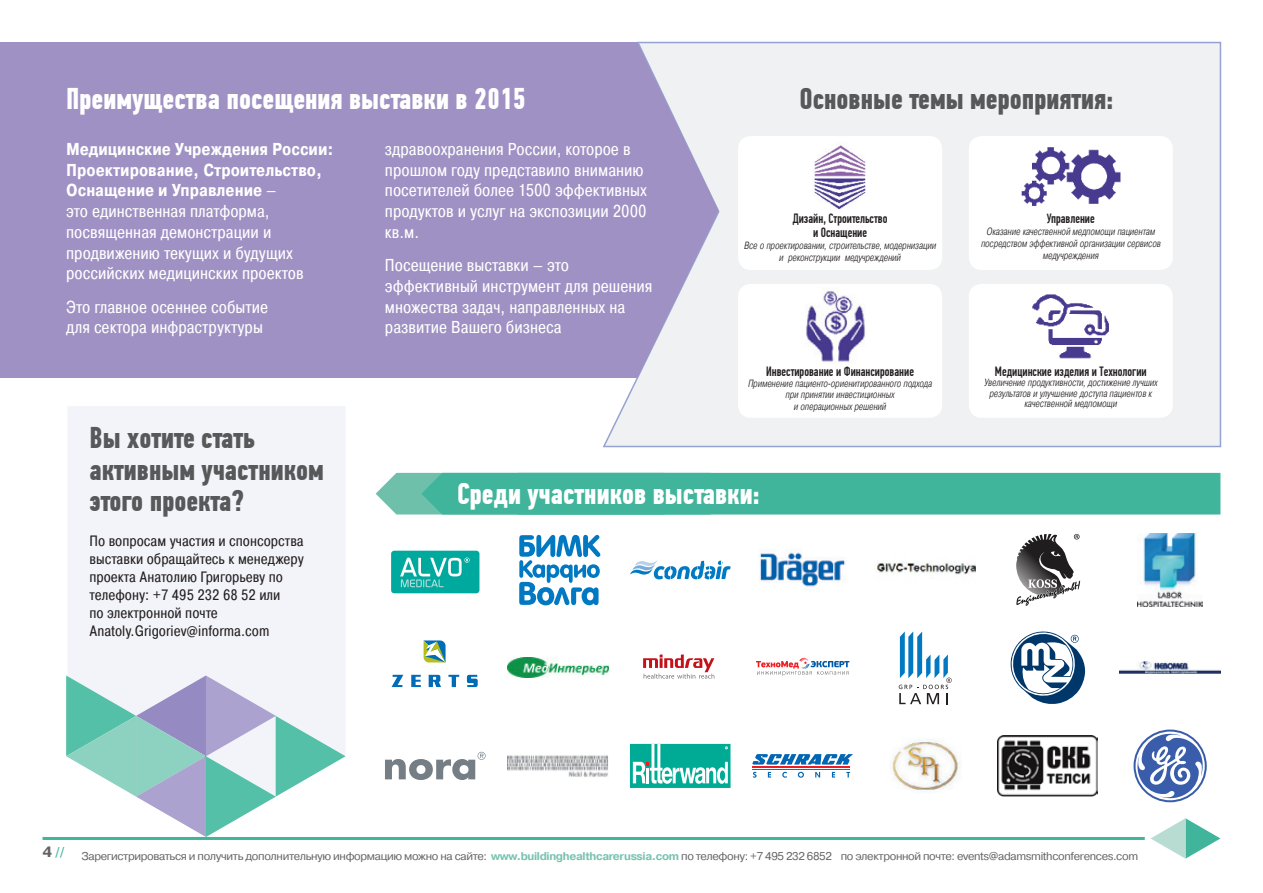
<style>
.page{position:relative;width:1263px;height:893px;background:#fff}
.page>*{position:absolute;margin:0;border:0;box-sizing:border-box;transform-origin:0 0}
.t1{font:700 30px/31.5px "PF Din Text Comp Pro";color:#57585a}
.t2{font:700 30px "PF Din Text Comp Pro";color:#fff}
.t3{font:17.25px/20.7px "Pragmatica Cond";color:#fff}
.t4{font:15px/18px "Pragmatica Cond";color:#231f20}
.t5{font:500 13.5px/13.5px "PF Din Text Comp Pro";color:#231f20;text-align:center;scale:.92 1}
.t6{font:11.25px "Pragmatica";letter-spacing:-.03em;color:#636366}
.t7{font:italic 300 10.5px/12px "Pragmatica Cond";color:#231f20;text-align:center;scale:.92 1}
.s1{font-weight:700}
.s2{font-weight:700;color:#79c3b0}
</style>
<div class="page">
<hr style="left:43px;top:837px;width:1102px;height:3px;background:#40b59b">
<svg style="left:1151px;top:818px;width:69px;height:41px"></svg>
<div style="left:0;top:43px;width:637px;height:335px;background:#9f91c3"></div>
<div style="left:68px;top:406px;width:277px;height:269px;background:#f3f4f9"></div>
<div style="left:376px;top:473px;width:844px;height:41px;background:#40b59b"></div>
<svg style="left:66px;top:675px;width:280px;height:162px"></svg>
<div style="left:391px;top:551px;width:88px;height:42px;background:#00a99d;border-radius:3px"></div>
<svg style="left:400px;top:557px;width:70px;height:30px"></svg>
<svg style="left:385px;top:752px;width:101px;height:28px"></svg>
<svg style="left:424px;top:640px;width:21px;height:22px"></svg>
<svg style="left:391px;top:675px;width:87px;height:12px"></svg>
<svg style="left:519px;top:535px;width:81px;height:70px"></svg>
<img style="left:507px;top:755px;width:101px;height:22px">
<img style="left:507px;top:658px;width:101px;height:20px">
<svg style="left:630px;top:560px;width:100px;height:19px"></svg>
<svg style="left:630px;top:744px;width:100px;height:44px"></svg>
<svg style="left:643px;top:654px;width:72px;height:25px"></svg>
<img style="left:759px;top:551px;width:86px;height:36px">
<hr style="left:753px;top:767px;width:97px;height:1px;background:#ee1d23">
<hr style="left:753px;top:769px;width:97px;height:1px;background:#ee1d23">
<svg style="left:752px;top:754px;width:101px;height:10px"></svg>
<svg style="left:782px;top:772px;width:5px;height:6px"></svg>
<svg style="left:768px;top:772px;width:3px;height:5px"></svg>
<svg style="left:753px;top:772px;width:4px;height:6px"></svg>
<svg style="left:798px;top:772px;width:6px;height:6px"></svg>
<svg style="left:832px;top:772px;width:3px;height:5px"></svg>
<svg style="left:846px;top:772px;width:4px;height:5px"></svg>
<svg style="left:815px;top:772px;width:5px;height:5px"></svg>
<svg style="left:756px;top:658px;width:93px;height:18px"></svg>
<img style="left:876px;top:562px;width:99px;height:13px">
<img style="left:892px;top:739px;width:68px;height:51px">
<svg style="left:899px;top:631px;width:53px;height:73px"></svg>
<svg style="left:1016px;top:534px;width:64px;height:72px"></svg>
<img style="left:997px;top:736px;width:101px;height:60px">
<svg style="left:1010px;top:631px;width:75px;height:73px"></svg>
<img style="left:1138px;top:533px;width:64px;height:73px">
<svg style="left:1133px;top:729px;width:74px;height:73px"></svg>
<img style="left:1120px;top:662px;width:100px;height:12px">
<svg style="left:602px;top:41px;width:620px;height:407px"></svg>
<svg style="left:637px;top:43px;width:82px;height:335px"></svg>
<div style="left:738px;top:136px;width:204px;height:134px;background:#fff;border-radius:13px"></div>
<div style="left:738px;top:284px;width:204px;height:134px;background:#fff;border-radius:13px"></div>
<div style="left:969px;top:136px;width:204px;height:134px;background:#fff;border-radius:13px"></div>
<div style="left:969px;top:284px;width:204px;height:134px;background:#fff;border-radius:13px"></div>
<img style="left:812px;top:145px;width:54px;height:65px">
<img style="left:806px;top:288px;width:59px;height:74px">
<img style="left:1021px;top:147px;width:100px;height:59px">
<img style="left:1032px;top:294px;width:77px;height:65px">
<h1 class="t2" style="left:66px;top:81px;width:461px">Преимущества посещения выставки в 2015</h1>
<p class="t3" style="left:66px;top:139px;width:269px"><span class="s1">Медицинские Учреждения России:<br>Проектирование, Строительство,<br>Оснащение и Управление</span> –<br>это единственная платформа, посвященная демонстрации и продвижению текущих и будущих российских медицинских проектов</p>
<p class="t3" style="left:66px;top:296px;width:203px">Это главное осеннее событие для сектора инфраструктуры</p>
<p class="t3" style="left:385px;top:139px;width:263px">здравоохранения России, которое в прошлом году представило вниманию посетителей более 1500 эффективных продуктов и услуг на экспозиции 2000 кв.м.</p>
<p class="t3" style="left:385px;top:255px;width:269px">Посещение выставки – это эффективный инструмент для решения множества задач, направленных на развитие Вашего бизнеса</p>
<h1 class="t1" style="left:799px;top:83px;width:315px">Основные темы мероприятия:</h1>
<p class="t5" style="left:793px;top:212px;width:104px">Дизайн, Строительство и Оснащение</p>
<p class="t7" style="left:744px;top:239px;width:210px">Все о проектировании, строительстве, модернизации и реконструкции медучреждений</p>
<p class="t5" style="left:766px;top:365px;width:162px">Инвестирование и Финансирование</p>
<p class="t7" style="left:748px;top:378px;width:202px;line-height:11.2px">Применение пациенто-ориенитированного подхода при принятии инвестиционных<br>и операционных решений</p>
<p class="t5" style="left:1047px;top:212px;width:54px">Управление</p>
<p class="t7" style="left:981px;top:226px;width:197px">Оказание качественной медпомощи пациентам посредством эффективной организации сервисов медучреждения</p>
<p class="t5" style="left:995px;top:365px;width:167px">Медицинские изделия и Технологии</p>
<p class="t7" style="left:984px;top:378px;width:190px;line-height:10.5px">Увеличение продуктивности, достижение лучших результатов и улучшение доступа пациентов к качественной медпомощи</p>
<h1 class="t1" style="left:89px;top:422px;width:236px">Вы хотите стать активным участником этого проекта?</h1>
<p class="t4" style="left:89px;top:532px;width:216px">По вопросам участия и спонсорства выставки обращайтесь к менеджеру проекта Анатолию Григорьеву по телефону: +7 495 232 68 52 или<br>по электронной почте<br>Anatoly.Grigoriev@informa.com</p>
<h1 class="t2" style="left:457px;top:475px;width:304px">Среди участников выставки:</h1>
<p class="t6" style="left:43px;top:849px;width:1097px"><sup>4</sup> <sup>//</sup> Зарегистрироваться и получить дополнительную информацию можно на сайте: <span class="s2">www.buildinghealthcarerussia.com</span> по телефону: +7 495 232 6852 по электронной почте: events@adamsmithconferences.com</p>
</div>
